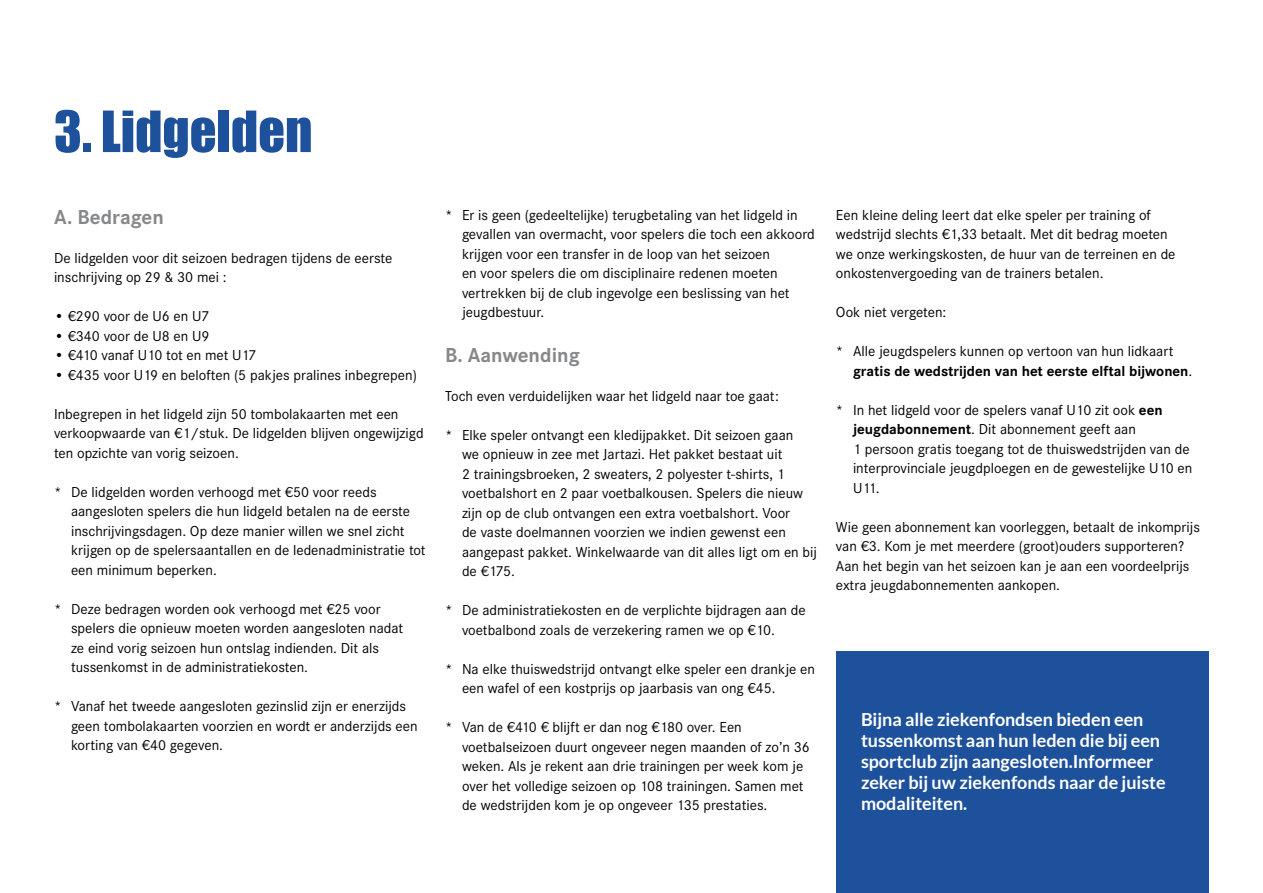
<style>
.page{position:relative;width:1263px;height:893px;background:#fff}
.page>*{position:absolute;margin:0;border:0;box-sizing:border-box;transform-origin:0 0}
.t1{font:52.5px "Impact";color:#1d519b}
.t2{font:700 21px "Corporate S";color:#87888a}
.t3{font:700 18px/21px "Lato";letter-spacing:-.005em;color:#fff}
.t4{font:15px/19.5px "Corporate S";color:#000}
.s1{font-weight:700}
</style>
<div class="page">
<div style="left:836px;top:651px;width:373px;height:242px;background:#1d519b"></div>
<h1 class="t1" style="left:54px;top:91px;width:260px">3. Lidgelden</h1>
<h2 class="t2" style="left:54px;top:205px;width:111px">A. Bedragen</h2>
<p class="t4" style="left:54px;top:248px;width:340px">De lidgelden voor dit seizoen bedragen tijdens de eerste inschrijving op 29 &amp; 30 mei :</p>
<p class="t4" style="left:54px;top:306px;width:157px">• €290 voor de U6 en U7</p>
<p class="t4" style="left:54px;top:326px;width:157px">• €340 voor de U8 en U9</p>
<p class="t4" style="left:54px;top:345px;width:204px">• €410 vanaf U10 tot en met U17</p>
<p class="t4" style="left:54px;top:365px;width:364px">• €435 voor U19 en beloften (5 pakjes pralines inbegrepen)</p>
<p class="t4" style="left:54px;top:404px;width:371px">Inbegrepen in het lidgeld zijn 50 tombolakaarten met een verkoopwaarde van €1/stuk. De lidgelden blijven ongewijzigd ten opzichte van vorig seizoen.</p>
<p class="t4" style="left:71px;top:482px;width:356px;text-indent:-17px">* De lidgelden worden verhoogd met €50 voor reeds aangesloten spelers die hun lidgeld betalen na de eerste inschrijvingsdagen. Op deze manier willen we snel zicht krijgen op de spelersaantallen en de ledenadministratie tot een minimum beperken.</p>
<p class="t4" style="left:71px;top:599px;width:334px;text-indent:-17px">* Deze bedragen worden ook verhoogd met €25 voor spelers die opnieuw moeten worden aangesloten nadat ze eind vorig seizoen hun ontslag indienden. Dit als tussenkomst in de administratiekosten.</p>
<p class="t4" style="left:71px;top:696px;width:348px;text-indent:-17px">* Vanaf het tweede aangesloten gezinslid zijn er enerzijds geen tombolakaarten voorzien en wordt er anderzijds een korting van €40 gegeven.</p>
<p class="t4" style="left:462px;top:205px;width:354px;text-indent:-17px">* Er is geen (gedeeltelijke) terugbetaling van het lidgeld in gevallen van overmacht, voor spelers die toch een akkoord krijgen voor een transfer in de loop van het seizoen<br>en voor spelers die om disciplinaire redenen moeten vertrekken bij de club ingevolge een beslissing van het jeugdbestuur.</p>
<h2 class="t2" style="left:445px;top:343px;width:136px">B. Aanwending</h2>
<p class="t4" style="left:445px;top:386px;width:335px">Toch even verduidelijken waar het lidgeld naar toe gaat:</p>
<p class="t4" style="left:462px;top:425px;width:357px;text-indent:-17px">* Elke speler ontvangt een kledijpakket. Dit seizoen gaan<br>we opnieuw in zee met Jartazi. Het pakket bestaat uit<br>2 trainingsbroeken, 2 sweaters, 2 polyester t-shirts, 1 voetbalshort en 2 paar voetbalkousen. Spelers die nieuw zijn op de club ontvangen een extra voetbalshort. Voor<br>de vaste doelmannen voorzien we indien gewenst een aangepast pakket. Winkelwaarde van dit alles ligt om en bij de €175.</p>
<p class="t4" style="left:462px;top:601px;width:345px;text-indent:-17px">* De administratiekosten en de verplichte bijdragen aan de voetbalbond zoals de verzekering ramen we op €10.</p>
<p class="t4" style="left:462px;top:659px;width:354px;text-indent:-17px">* Na elke thuiswedstrijd ontvangt elke speler een drankje en een wafel of een kostprijs op jaarbasis van ong €45.</p>
<p class="t4" style="left:462px;top:718px;width:349px;text-indent:-17px">* Van de €410 € blijft er dan nog €180 over. Een voetbalseizoen duurt ongeveer negen maanden of zo’n 36 weken. Als je rekent aan drie trainingen per week kom je over het volledige seizoen op 108 trainingen. Samen met de wedstrijden kom je op ongeveer 135 prestaties.</p>
<p class="t4" style="left:836px;top:205px;width:341px">Een kleine deling leert dat elke speler per training of wedstrijd slechts €1,33 betaalt. Met dit bedrag moeten we onze werkingskosten, de huur van de terreinen en de onkostenvergoeding van de trainers betalen.</p>
<p class="t4" style="left:836px;top:302px;width:112px">Ook niet vergeten:</p>
<p class="t4" style="left:853px;top:341px;width:341px;text-indent:-17px">* Alle jeugdspelers kunnen op vertoon van hun lidkaart <span class="s1">gratis de wedstrijden van het eerste elftal bijwonen</span>.</p>
<p class="t4" style="left:853px;top:400px;width:341px;text-indent:-17px">* In het lidgeld voor de spelers vanaf U10 zit ook <span class="s1">een jeugdabonnement</span>. Dit abonnement geeft aan<br>1 persoon gratis toegang tot de thuiswedstrijden van de interprovinciale jeugdploegen en de gewestelijke U10 en U11.</p>
<p class="t4" style="left:836px;top:517px;width:365px">Wie geen abonnement kan voorleggen, betaalt de inkomprijs van €3. Kom je met meerdere (groot)ouders supporteren?<br>Aan het begin van het seizoen kan je aan een voordeelprijs extra jeugdabonnementen aankopen.</p>
<p class="t3" style="left:861px;top:708px;width:306px">Bijna alle ziekenfondsen bieden een tussenkomst aan hun leden die bij een sportclub zijn aangesloten.Informeer zeker bij uw ziekenfonds naar de juiste modaliteiten.</p>
</div>
